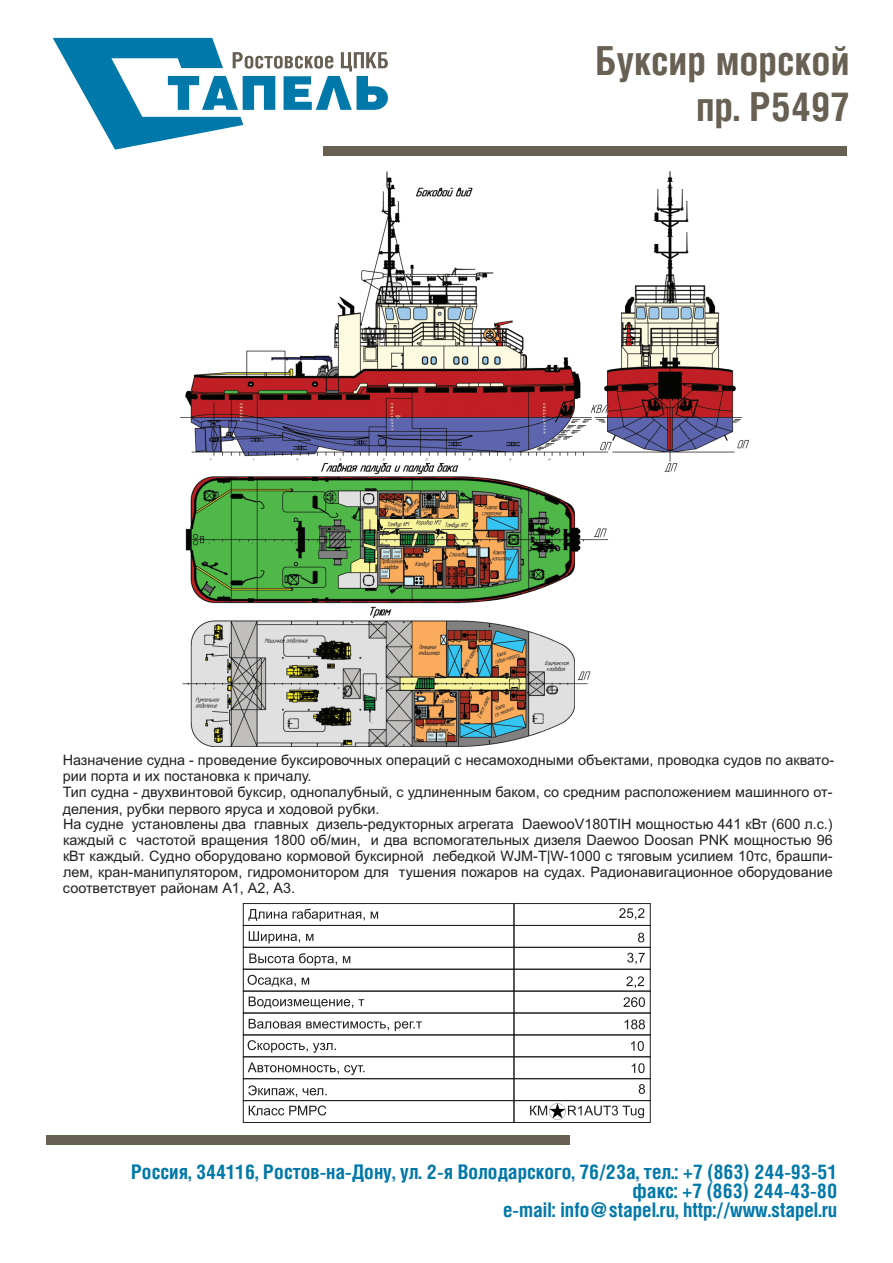
<style>
.page{position:relative;width:893px;height:1263px;background:#fff}
.page>*{position:absolute;margin:0;border:0;box-sizing:border-box;transform-origin:0 0}
.t1{font:700 40.05px/45.9px "Helios Cond";letter-spacing:-.035em;color:#676053}
.t2{font:700 20.1px/18.8px "Helios Cond";letter-spacing:-.025em;color:#0078aa;text-align:right}
.t3{font:700 20.1px/37.3px "Helios Cond";letter-spacing:-2.32em;color:#0078aa}
.t4{font:700 20.1px/18.8px "Helios Cond";letter-spacing:-.085em;color:#0078aa}
.t5{font:14.4px/16px "Arial";color:#231f20}
</style>
<div class="page">
<svg style="left:53px;top:38px;width:335px;height:112px"></svg>
<img style="left:180px;top:172px;width:569px;height:574px">
<div style="left:46px;top:1135px;width:523px;height:10px;background:#676053"></div>
<div style="left:324px;top:146px;width:523px;height:10px;background:#676053"></div>
<img style="left:552px;top:1103px;width:11px;height:16px">
<div style="left:243px;top:903px;width:271px;height:22px;border:1px solid #231f20"></div>
<div style="left:243px;top:925px;width:271px;height:22px;border:1px solid #231f20"></div>
<div style="left:243px;top:947px;width:271px;height:22px;border:1px solid #231f20"></div>
<div style="left:243px;top:969px;width:271px;height:22px;border:1px solid #231f20"></div>
<div style="left:243px;top:991px;width:271px;height:22px;border:1px solid #231f20"></div>
<div style="left:243px;top:1013px;width:271px;height:22px;border:1px solid #231f20"></div>
<div style="left:243px;top:1035px;width:271px;height:22px;border:1px solid #231f20"></div>
<div style="left:243px;top:1078px;width:271px;height:23px;border:1px solid #231f20"></div>
<div style="left:243px;top:1100px;width:271px;height:23px;border:1px solid #231f20"></div>
<div style="left:514px;top:903px;width:136px;height:22px;border:1px solid #231f20"></div>
<div style="left:514px;top:925px;width:136px;height:22px;border:1px solid #231f20"></div>
<div style="left:514px;top:947px;width:136px;height:22px;border:1px solid #231f20"></div>
<div style="left:514px;top:969px;width:136px;height:22px;border:1px solid #231f20"></div>
<div style="left:514px;top:991px;width:136px;height:22px;border:1px solid #231f20"></div>
<div style="left:514px;top:1013px;width:136px;height:22px;border:1px solid #231f20"></div>
<div style="left:514px;top:1035px;width:136px;height:22px;border:1px solid #231f20"></div>
<div style="left:514px;top:1078px;width:136px;height:23px;border:1px solid #231f20"></div>
<div style="left:514px;top:1100px;width:136px;height:23px;border:1px solid #231f20"></div>
<svg style="left:248px;top:909px;width:130px;height:12px"></svg>
<svg style="left:249px;top:931px;width:64px;height:12px"></svg>
<svg style="left:249px;top:953px;width:101px;height:13px"></svg>
<svg style="left:248px;top:975px;width:61px;height:12px"></svg>
<svg style="left:249px;top:996px;width:115px;height:12px"></svg>
<svg style="left:249px;top:1019px;width:173px;height:12px"></svg>
<svg style="left:248px;top:1040px;width:88px;height:13px"></svg>
<svg style="left:248px;top:1062px;width:117px;height:13px"></svg>
<svg style="left:248px;top:1085px;width:79px;height:12px"></svg>
<svg style="left:249px;top:1105px;width:77px;height:10px"></svg>
<svg style="left:619px;top:908px;width:25px;height:12px"></svg>
<svg style="left:638px;top:932px;width:6px;height:10px"></svg>
<svg style="left:627px;top:953px;width:18px;height:11px"></svg>
<svg style="left:626px;top:976px;width:18px;height:12px"></svg>
<svg style="left:623px;top:997px;width:22px;height:10px"></svg>
<svg style="left:624px;top:1019px;width:21px;height:10px"></svg>
<svg style="left:631px;top:1041px;width:13px;height:10px"></svg>
<svg style="left:632px;top:1063px;width:13px;height:10px"></svg>
<svg style="left:639px;top:1084px;width:6px;height:10px"></svg>
<svg style="left:530px;top:1105px;width:114px;height:13px"></svg>
<h1 class="t1" style="left:696px;top:40px;width:249px;text-indent:-100px">Буксир морской пр.Р5497</h1>
<p class="t5" style="left:63px;top:753px;width:773px">Назначение судна - проведение буксировочных операций с несамоходными объектами, проводка судов по аквато&shy;рии порта и их постановка к причалу.<br>Тип судна - двухвинтовой буксир, однопалубный, с удлиненным баком, со средним расположением машинного от&shy;деления, рубки первого яруса и ходовой рубки.<br>На судне установлены два главных дизель-редукторных агрегата DaewooV180TIH мощностью 441 кВт (600 л.с.) каждый с частотой вращения 1800 об/мин, и два вспомогательных дизеля Daewoo Doosan PNK мощностью 96 кВт каждый. Судно оборудовано кормовой буксирной лебедкой WJM-T|W-1000 с тяговым усилием 10тс, брашпи&shy;лем, кран-манипулятором, гидромонитором для тушения пожаров на судах. Радионавигационное оборудование соответствует районам А1, А2, А3.</p>
<h2 class="t4" style="left:683px;top:1164px;width:203px;text-align:center">+)-1<br>728</h2>
<h2 class="t4" style="left:707px;top:1164px;width:127px">(<br>84</h2>
<h2 class="t2" style="left:131px;top:1164px;width:568px">Россия,344116,Ростов-на-Д ону,ул.2-я Володарского,76/23а, : факс:</h2>
<h2 class="t4" style="left:683px;top:1164px;width:207px;text-indent:-39px">тел.7 25 +)-0</h2>
<h2 class="t4" style="left:723px;top:1164px;width:128px;text-indent:-10px">84<br>6 4</h2>
<h2 class="t4" style="left:723px;top:1164px;width:139px;text-align:center">6 9<br>3 3</h2>
<h2 class="t4" style="left:733px;top:1164px;width:130px;text-align:center">3 3<br>4</h2>
<h2 class="t4" style="left:810px;top:1164px;width:41px;text-indent:-46px">4 -</h2>
<h2 class="t3" style="left:503px;top:1154px;width:383px;text-indent:308px">- e-mail: info@stapel.ru, http://www.stapel.ru</h2>
<h2 class="t4" style="left:707px;top:1182px;width:37px">(</h2>
</div>
